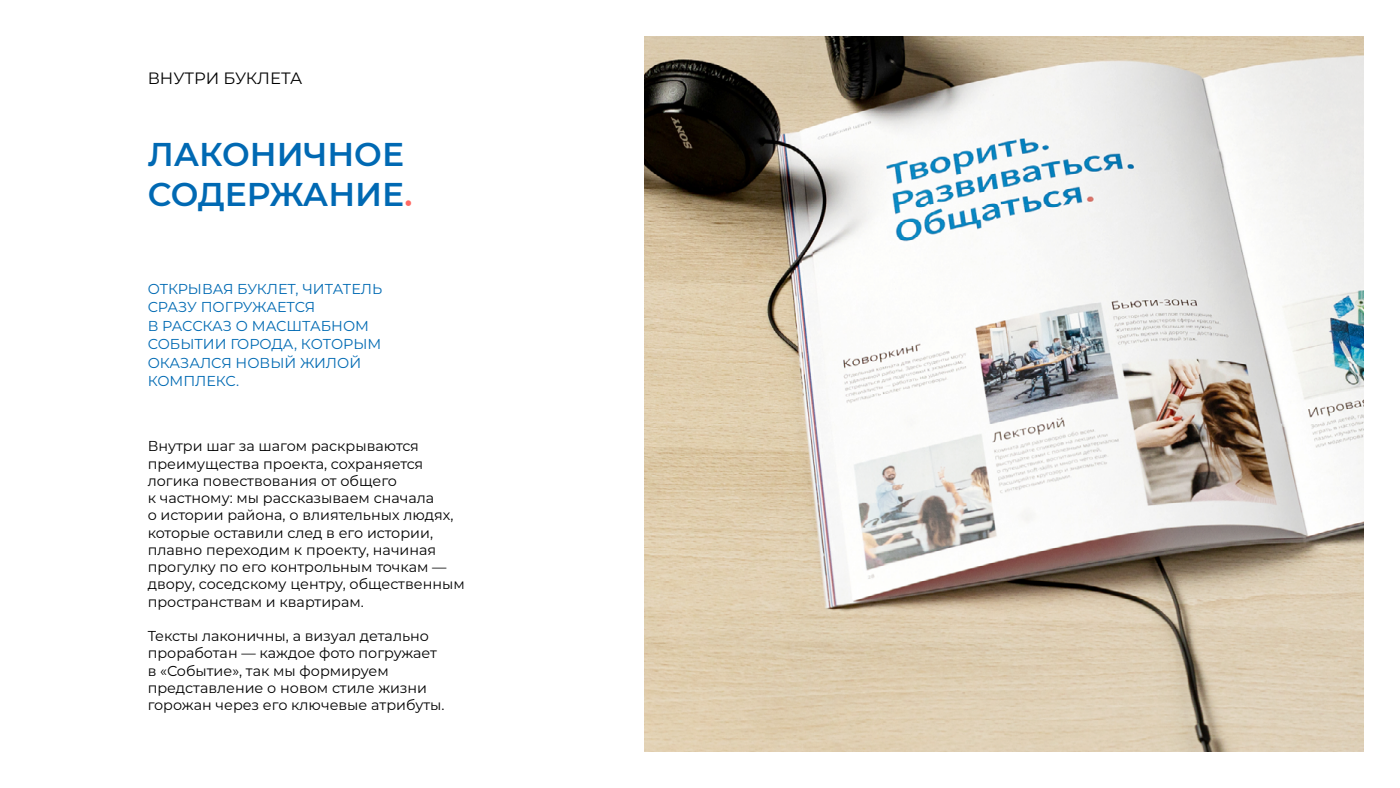
<style>
.page{position:relative;width:1400px;height:788px;background:#fff}
.page>*{position:absolute;margin:0;border:0;box-sizing:border-box;transform-origin:0 0}
.t1{font:600 32.8px/39.4px "Montserrat";color:#0069b3}
.t2{font:16.4px "Montserrat";letter-spacing:-.005em;color:#000}
.t3{font:14.4px/17.2px "Montserrat";color:#000}
.t4{font:14.4px/18.5px "Montserrat";color:#006ab3}
.s1{color:#ff6963}
</style>
<div class="page">
<img style="left:644px;top:37px;width:720px;height:714px">
<p class="t2" style="left:148px;top:67px;width:156px">ВНУТРИ БУКЛЕТА</p>
<h1 class="t1" style="left:148px;top:133px;width:266px">ЛАКОНИЧНОЕ<br>СОДЕРЖАНИЕ<span class="s1">.</span></h1>
<p class="t4" style="left:148px;top:279px;width:236px">ОТКРЫВАЯ БУКЛЕТ, ЧИТАТЕЛЬ<br>СРАЗУ ПОГРУЖАЕТСЯ<br>В РАССКАЗ О МАСШТАБНОМ<br>СОБЫТИИ ГОРОДА, КОТОРЫМ<br>ОКАЗАЛСЯ НОВЫЙ ЖИЛОЙ<br>КОМПЛЕКС.</p>
<p class="t3" style="left:148px;top:437px;width:319px">Внутри шаг за шагом раскрываются преимущества проекта, сохраняется логика повествования от общего<br>к частному: мы рассказываем сначала<br>о истории района, о влиятельных людях, которые оставили след в его истории, плавно переходим к проекту, начиная прогулку по его контрольным точкам — двору, соседскому центру, общественным пространствам и квартирам.</p>
<p class="t3" style="left:148px;top:627px;width:298px">Тексты лаконичны, а визуал детально проработан — каждое фото погружает в «Событие», так мы формируем представление о новом стиле жизни горожан через его ключевые атрибуты.</p>
</div>
